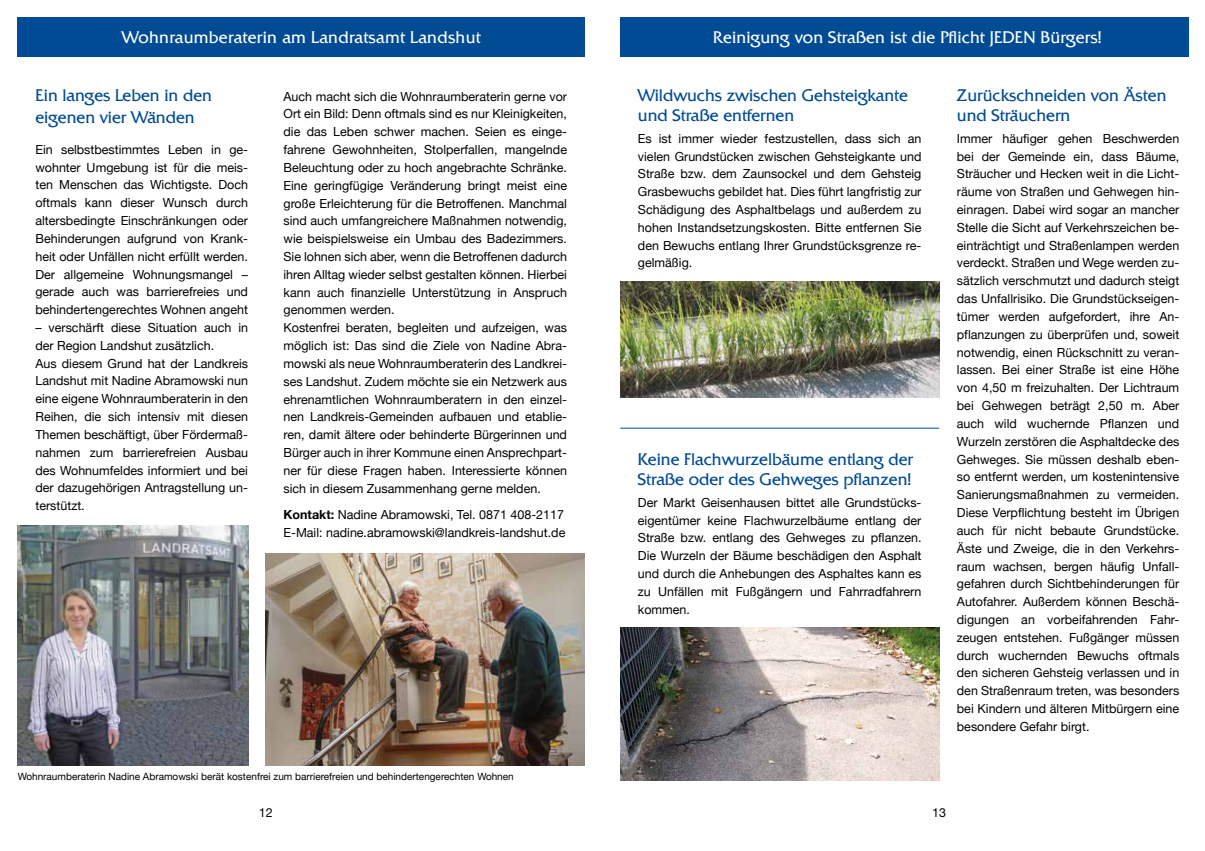
<style>
.page{position:relative;width:1205px;height:851px;background:#fff}
.page>*{position:absolute;margin:0;border:0;box-sizing:border-box;transform-origin:0 0}
.t1{font:300 16.25px/20px "Quadrat Serial";color:#004b93}
.t2{font:300 16.25px "Quadrat Serial";letter-spacing:.01em;color:#fff}
.t3{font:12.5px/17.8px "Helvetica Neue";color:#000;text-align:justify}
.t4{font:10px "Helvetica Neue";color:#000}
.s1{font-weight:700}
</style>
<div class="page">
<div style="left:18px;top:18px;width:567px;height:39px;background:#004b93"></div>
<div style="left:620px;top:18px;width:567px;height:39px;background:#004b93"></div>
<img style="left:18px;top:525px;width:230px;height:240px">
<img style="left:620px;top:282px;width:319px;height:115px">
<img style="left:266px;top:553px;width:319px;height:212px">
<img style="left:620px;top:627px;width:319px;height:153px">
<hr style="left:620px;top:428px;width:319px;height:1px;background:#004b93">
<h1 class="t2" style="left:122px;top:27px;width:360px">Wohnraumberaterin am Landratsamt Landshut</h1>
<h1 class="t1" style="left:35px;top:85px;width:178px;line-height:21.2px">Ein langes Leben in den eigenen vier Wänden</h1>
<p class="t3" style="left:35px;top:141px;width:214px">Ein selbstbestimmtes Leben in ge&shy;wohnter Umgebung ist für die meis&shy;ten Menschen das Wichtigste. Doch oftmals kann dieser Wunsch durch altersbedingte Einschränkungen oder Behinderungen aufgrund von Krank&shy;heit oder Unfällen nicht erfüllt werden.<br>Der allgemeine Wohnungsmangel – gerade auch was barrierefreies und behindertengerechtes Wohnen angeht</p>
<p class="t3" style="left:35px;top:319px;width:214px;text-align:left">– verschärft diese Situation auch in der Region Landshut zusätzlich.<br>Aus diesem Grund hat der Landkreis Landshut mit Nadine Abramowski nun eine eigene Wohnraumberaterin in den Reihen, die sich intensiv mit diesen Themen beschäftigt, über Fördermaß&shy;nahmen zum barrierefreien Ausbau des Wohnumfeldes informiert und bei der dazugehörigen Antragstellung un&shy;terstützt.</p>
<p class="t3" style="left:283px;top:88px;width:285px;text-align:left">Auch macht sich die Wohnraumberaterin gerne vor Ort ein Bild: Denn oftmals sind es nur Kleinigkeiten, die das Leben schwer machen. Seien es einge&shy;fahrene Gewohnheiten, Stolperfallen, mangelnde Beleuchtung oder zu hoch angebrachte Schränke.<br>Eine geringfügige Veränderung bringt meist eine große Erleichterung für die Betroffenen. Manchmal sind auch umfangreichere Maßnahmen notwendig, wie beispielsweise ein Umbau des Badezimmers.<br>Sie lohnen sich aber, wenn die Betroffenen dadurch ihren Alltag wieder selbst gestalten können. Hierbei kann auch finanzielle Unterstützung in Anspruch genommen werden.<br>Kostenfrei beraten, begleiten und aufzeigen, was möglich ist: Das sind die Ziele von Nadine Abra&shy;mowski als neue Wohnraumberaterin des Landkrei&shy;ses Landshut. Zudem möchte sie ein Netzwerk aus ehrenamtlichen Wohnraumberatern in den einzel&shy;nen Landkreis-Gemeinden aufbauen und etablie&shy;ren, damit ältere oder behinderte Bürgerinnen und Bürger auch in ihrer Kommune einen Ansprechpart&shy;ner für diese Fragen haben. Interessierte können sich in diesem Zusammenhang gerne melden.</p>
<p class="t3" style="left:283px;top:506px;width:283px"><span class="s1">Kontakt:</span> Nadine Abramowski, Tel. 0871 408-2117<br>E-Mail: nadine.abramowski@landkreis-landshut.de</p>
<p class="t4" style="left:18px;top:769px;width:497px">Wohnraumberaterin Nadine Abramowski berät kostenfrei zum barrierefreien und behindertengerechten Wohnen</p>
<h1 class="t2" style="left:713px;top:27px;width:390px">Reinigung von Straßen ist die Pflicht JEDEN Bürgers!</h1>
<h1 class="t1" style="left:638px;top:86px;width:272px">Wildwuchs zwischen Gehsteigkante und Straße entfernen</h1>
<p class="t3" style="left:638px;top:130px;width:285px">Es ist immer wieder festzustellen, dass sich an vielen Grundstücken zwischen Gehsteigkante und Straße bzw. dem Zaunsockel und dem Gehsteig Grasbewuchs gebildet hat. Dies führt langfristig zur Schädigung des Asphaltbelags und außerdem zu hohen Instandsetzungskosten. Bitte entfernen Sie den Bewuchs entlang Ihrer Grundstücksgrenze re&shy;gelmäßig.</p>
<h1 class="t1" style="left:638px;top:450px;width:277px">Keine Flachwurzelbäume entlang der<br>Straße oder des Gehweges pflanzen!</h1>
<p class="t3" style="left:638px;top:494px;width:285px">Der Markt Geisenhausen bittet alle Grundstücks&shy;eigentümer keine Flachwurzelbäume entlang der Straße bzw. entlang des Gehweges zu pflanzen.<br>Die Wurzeln der Bäume beschädigen den Asphalt und durch die Anhebungen des Asphaltes kann es zu Unfällen mit Fußgängern und Fahrradfahrern kommen.</p>
<h1 class="t1" style="left:957px;top:86px;width:211px">Zurückschneiden von Ästen und Sträuchern</h1>
<p class="t3" style="left:957px;top:130px;width:224px">Immer häufiger gehen Beschwerden bei der Gemeinde ein, dass Bäume, Sträucher und Hecken weit in die Licht&shy;räume von Straßen und Gehwegen hin&shy;einragen. Dabei wird sogar an mancher Stelle die Sicht auf Verkehrszeichen be&shy;einträchtigt und Straßenlampen werden verdeckt. Straßen und Wege werden zu&shy;sätzlich verschmutzt und dadurch steigt das Unfallrisiko. Die Grundstückseigen&shy;tümer werden aufgefordert, ihre An&shy;pflanzungen zu überprüfen und, soweit notwendig, einen Rückschnitt zu veran&shy;lassen. Bei einer Straße ist eine Höhe von 4,50 m freizuhalten. Der Lichtraum bei Gehwegen beträgt 2,50 m. Aber auch wild wuchernde Pflanzen und Wurzeln zerstören die Asphaltdecke des Gehweges. Sie müssen deshalb eben&shy;so entfernt werden, um kostenintensive Sanierungsmaßnahmen zu vermeiden.<br>Diese Verpflichtung besteht im Übrigen auch für nicht bebaute Grundstücke.<br>Äste und Zweige, die in den Verkehrs&shy;raum wachsen, bergen häufig Unfall&shy;gefahren durch Sichtbehinderungen für Autofahrer. Außerdem können Beschä&shy;digungen an vorbeifahrenden Fahr&shy;zeugen entstehen. Fußgänger müssen durch wuchernden Bewuchs oftmals den sicheren Gehsteig verlassen und in den Straßenraum treten, was besonders bei Kindern und älteren Mitbürgern eine besondere Gefahr birgt.</p>
<p class="t3" style="left:259px;top:804px;width:15px">12</p>
<p class="t3" style="left:932px;top:804px;width:15px">13</p>
</div>
